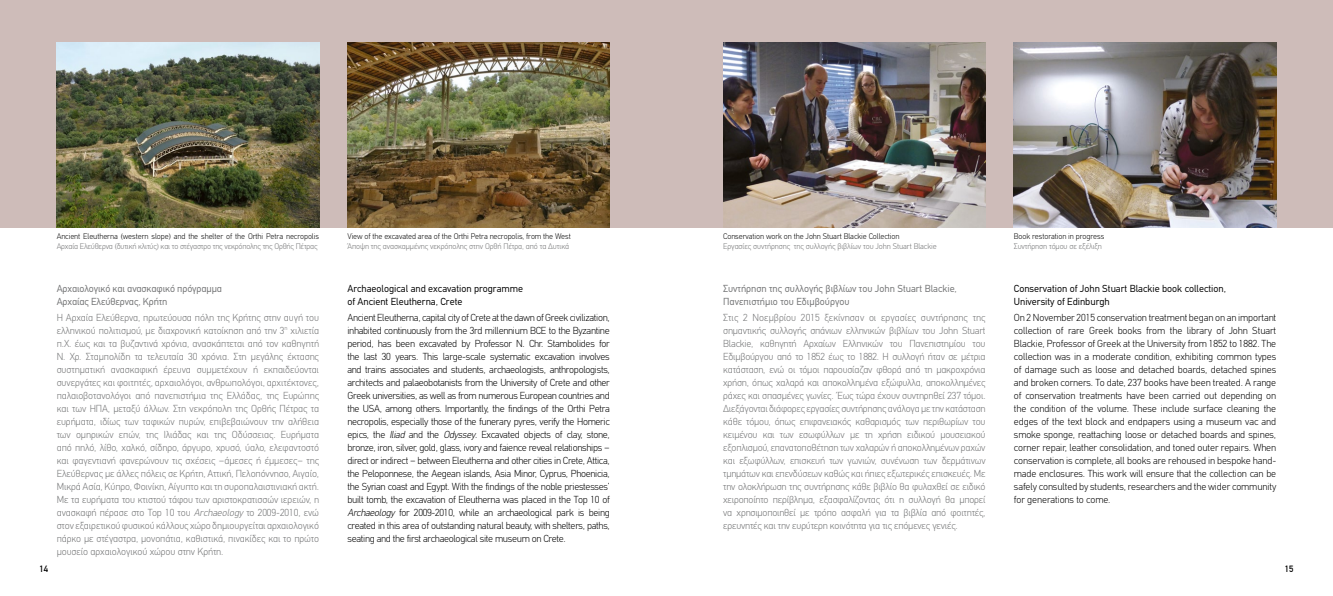
<style>
.page{position:relative;width:1333px;height:596px;background:#fff}
.page>*{position:absolute;margin:0;border:0;box-sizing:border-box;transform-origin:0 0}
.t1{font:300 10px/13px "CF Din";letter-spacing:-.015em;color:#727374;text-align:justify}
.t2{font:300 10px/13px "CF Din";letter-spacing:-.02em;color:#000;text-align:justify}
.t3{font:10px/13px "CF Din";color:#727374}
.t4{font:10px/13px "CF Din";color:#000}
.t5{font:9px "CF Din";color:#000}
.t6{font:300 8px "CF Din";letter-spacing:-.01em;color:#727374}
.t7{font:300 8px "CF Din";letter-spacing:-.01em;color:#000}
.s1{font-style:italic}
</style>
<div class="page">
<div style="left:0;top:0;width:1332px;height:227px;background:#cebcb9"></div>
<img style="left:57px;top:43px;width:262px;height:184px">
<img style="left:347px;top:43px;width:262px;height:184px">
<img style="left:1013px;top:43px;width:263px;height:184px">
<img style="left:723px;top:43px;width:262px;height:184px">
<p class="t7" style="left:57px;top:232px;width:264px">Αncient Eleutherna (western slope) and the shelter of the Orthi Petra necropolis</p>
<p class="t6" style="left:57px;top:242px;width:262px">Aρχαία Ελεύθερνα (δυτική κλιτύς) και το στέγαστρο της νεκρόπολης της Ορθής Πέτρας</p>
<p class="t5" style="left:40px;top:563px;width:10px">14</p>
<p class="t3" style="left:57px;top:281px;width:167px">Αρχαιολογικό και ανασκαφικό πρόγραμμα<br>Αρχαίας Ελεύθερνας, Κρήτη</p>
<p class="t1" style="left:57px;top:310px;width:264px">Η Αρχαία Ελεύθερνα, πρωτεύουσα πόλη της Κρήτης στην αυγή του ελληνικού πολιτισμού, με διαχρονική κατοίκηση από την 3<sup>η</sup> χιλιετία π.Χ. έως και τα βυζαντινά χρόνια, ανασκάπτεται από τον καθηγητή Ν. Χρ. Σταμπολίδη τα τελευταία 30 χρόνια. Στη μεγάλης έκτασης συστηματική ανασκαφική έρευνα συμμετέχουν ή εκπαιδεύονται συνεργάτες και φοιτητές, αρχαιολόγοι, ανθρωπολόγοι, αρχιτέκτονες, παλαιοβοτανολόγοι από πανεπιστήμια της Ελλάδας, της Ευρώπης και των ΗΠΑ, μεταξύ άλλων. Στη νεκρόπολη της Ορθής Πέτρας τα ευρήματα, ιδίως των ταφικών πυρών, επιβεβαιώνουν την αλήθεια των ομηρικών επών, της Ιλιάδας και της Οδύσσειας. Ευρήματα από πηλό, λίθο, χαλκό, σίδηρο, άργυρο, χρυσό, ύαλο, ελεφαντοστό και φαγεντιανή φανερώνουν τις σχέσεις –άμεσες ή έμμεσες– της Ελεύθερνας με άλλες πόλεις σε Κρήτη, Αττική, Πελοπόννησο, Αιγαίο, Μικρά Ασία, Κύπρο, Φοινίκη, Αίγυπτο και τη συροπαλαιστινιακή ακτή.<br>Με τα ευρήματα του κτιστού τάφου των αριστοκρατισσών ιερειών, η ανασκαφή πέρασε στο Top 10 του <span class="s1">Archaeology</span> το 2009‑2010, ενώ στον εξαιρετικού φυσικού κάλλους χώρο δημιουργείται αρχαιολογικό πάρκο με στέγαστρα, μονοπάτια, καθιστικά, πινακίδες και το πρώτο μουσείο αρχαιολογικού χώρου στην Κρήτη.</p>
<p class="t7" style="left:347px;top:232px;width:225px">View of the excavated area of the Orthi Petra necropolis, from the West</p>
<p class="t6" style="left:347px;top:242px;width:223px">Άποψη της ανασκαμμένης νεκρόπολης στην Ορθή Πέτρα, από τα Δυτικά</p>
<p class="t4" style="left:347px;top:281px;width:177px">Archaeological and excavation programme of Ancient Eleutherna, Crete</p>
<p class="t2" style="left:347px;top:310px;width:264px">Ancient Eleutherna, capital city of Crete at the dawn of Greek civilization, inhabited continuously from the 3rd millennium BCE to the Byzantine period, has been excavated by Professor N. Chr. Stambolides for the last 30 years. This large-scale systematic excavation involves and trains associates and students, archaeologists, anthropologists, architects and palaeobotanists from the University of Crete and other Greek universities, as well as from numerous European countries and the USA, among others. Importantly, the findings of the Orthi Petra necropolis, especially those of the funerary pyres, verify the Homeric epics, the <span class="s1">Iliad</span> and the <span class="s1">Odyssey</span>. Excavated objects of clay, stone, bronze, iron, silver, gold, glass, ivory and faience reveal relationships – direct or indirect – between Eleutherna and other cities in Crete, Attica, the Peloponnese, the Aegean islands, Asia Minor, Cyprus, Phoenicia, the Syrian coast and Egypt. With the findings of the noble priestesses’ built tomb, the excavation of Eleutherna was placed in the Top 10 of <span class="s1">Archaeology</span> for 2009-2010, while an archaeological park is being created in this area of outstanding natural beauty, with shelters, paths, seating and the first archaeological site museum on Crete.</p>
<p class="t7" style="left:723px;top:232px;width:178px">Conservation work on the John Stuart Blackie Collection</p>
<p class="t6" style="left:723px;top:242px;width:215px">Εργασίες συντήρησης της συλλογής βιβλίων του John Stuart Blackie</p>
<p class="t3" style="left:723px;top:281px;width:235px">Συντήρηση της συλλογής βιβλίων του John Stuart Blackie,<br>Πανεπιστήμιο του Εδιμβούργου</p>
<p class="t1" style="left:723px;top:310px;width:264px">Στις 2 Νοεμβρίου 2015 ξεκίνησαν οι εργασίες συντήρησης της σημαντικής συλλογής σπάνιων ελληνικών βιβλίων του John Stuart Blackie, καθηγητή Αρχαίων Ελληνικών του Πανεπιστημίου του Εδιμβούργου από το 1852 έως το 1882. Η συλλογή ήταν σε μέτρια κατάσταση, ενώ οι τόμοι παρουσίαζαν φθορά από τη μακροχρόνια χρήση, όπως χαλαρά και αποκολλημένα εξώφυλλα, αποκολλημένες ράχες και σπασμένες γωνίες. Έως τώρα έχουν συντηρηθεί 237 τόμοι.<br>Διεξάγονται διάφορες εργασίες συντήρησης ανάλογα με την κατάσταση κάθε τόμου, όπως επιφανειακός καθαρισμός των περιθωρίων του κειμένου και των εσωφύλλων με τη χρήση ειδικού μουσειακού εξοπλισμού, επανατοποθέτηση των χαλαρών ή αποκολλημένων ραχών και εξωφύλλων, επισκευή των γωνιών, συνένωση των δερμάτινων τμημάτων και επενδύσεων καθώς και ήπιες εξωτερικές επισκευές. Με την ολοκλήρωση της συντήρησης κάθε βιβλίο θα φυλαχθεί σε ειδικό χειροποίητο περίβλημα, εξασφαλίζοντας ότι η συλλογή θα μπορεί να χρησιμοποιηθεί με τρόπο ασφαλή για τα βιβλία από φοιτητές, ερευνητές και την ευρύτερη κοινότητα για τις επόμενες γενιές.</p>
<p class="t7" style="left:1013px;top:232px;width:92px">Book restoration in progress</p>
<p class="t6" style="left:1013px;top:242px;width:90px">Συντήρηση τόμου σε εξέλιξη</p>
<p class="t4" style="left:1013px;top:281px;width:213px">Conservation of John Stuart Blackie book collection,<br>University of Edinburgh</p>
<p class="t2" style="left:1013px;top:310px;width:264px">On 2 November 2015 conservation treatment began on an important collection of rare Greek books from the library of John Stuart Blackie, Professor of Greek at the University from 1852 to 1882. The collection was in a moderate condition, exhibiting common types of damage such as loose and detached boards, detached spines and broken corners. To date, 237 books have been treated. A range of conservation treatments have been carried out depending on the condition of the volume. These include surface cleaning the edges of the text block and endpapers using a museum vac and smoke sponge, reattaching loose or detached boards and spines, corner repair, leather consolidation, and toned outer repairs. When conservation is complete, all books are rehoused in bespoke hand&shy;made enclosures. This work will ensure that the collection can be safely consulted by students, researchers and the wider community for generations to come.</p>
<p class="t5" style="left:1284px;top:563px;width:10px">15</p>
</div>
